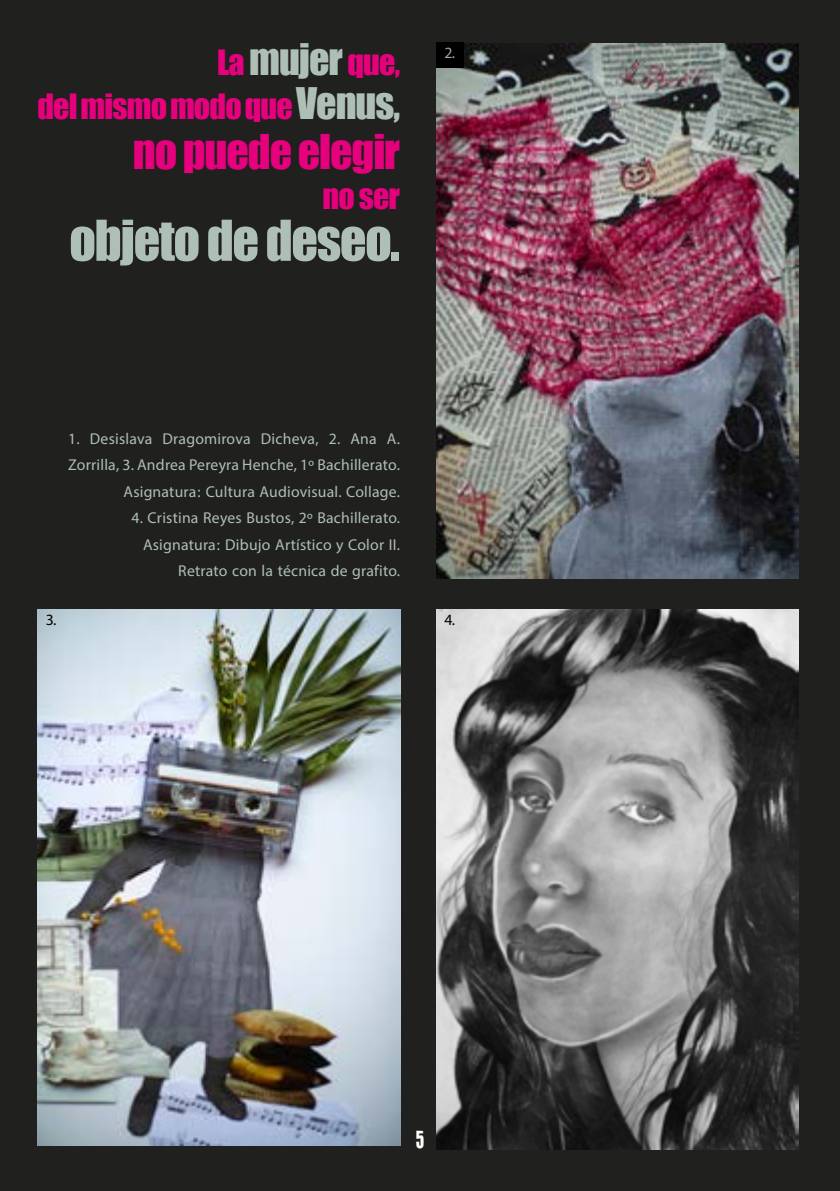
<style>
.page{position:relative;width:840px;height:1191px;background:#fff}
.page>*{position:absolute;margin:0;border:0;box-sizing:border-box;transform-origin:0 0}
.t1{font:52px "Impact";letter-spacing:-.025em;color:#aebfb7}
.t2{font:44px "Impact";letter-spacing:-.025em;color:#e6007d}
.t3{font:32px/44px "Impact";letter-spacing:-.025em;color:#e6007d;text-align:right}
.t4{font:24px "Hypotheticalmoonof Mercury";color:#fff}
.t5{font:22px/26.4px "Myriad Arabic";letter-spacing:.01em;color:#aebfb7;text-align:right}
.t6{font:22px "Myriad Arabic";color:#000}
.t7{font:22px "Myriad Arabic";color:#9da8a0}
.s1{font-size:40px;color:#aebfb7}
</style>
<div class="page">
<div style="left:0;top:0;width:839px;height:1191px;background:#20201f"></div>
<img style="left:37px;top:609px;width:363px;height:536px">
<img style="left:436px;top:610px;width:362px;height:539px">
<img style="left:436px;top:43px;width:362px;height:535px">
<div style="left:436px;top:43px;width:27px;height:25px;background:#000"></div>
<h3 class="t3" style="left:37px;top:39px;width:364px">La <span class="s1">mujer</span> que,<br>del mismo modo que<span class="s1">Venus,</span></h3>
<h2 class="t2" style="left:133px;top:117px;width:268px">no puede elegir</h2>
<h3 class="t3" style="left:322px;top:173px;width:79px">no ser</h3>
<h1 class="t1" style="left:69px;top:200px;width:332px">objeto de deseo.</h1>
<p class="t7" style="left:444px;top:37px;width:12px">2.</p>
<p class="t5" style="left:68px;top:425px;width:333px">1. Desislava Dragomirova Dicheva, 2. Ana A.<br>Zorrilla, 3. Andrea Pereyra Henche, 1º Bachillerato.<br>Asignatura: Cultura Audiovisual. Collage.</p>
<p class="t5" style="left:131px;top:505px;width:270px">4. Cristina Reyes Bustos, 2º Bachillerato.<br>Asignatura: Dibujo Artístico y Color II.<br>Retrato con la técnica de grafito.</p>
<p class="t6" style="left:46px;top:604px;width:12px">3.</p>
<p class="t6" style="left:444px;top:604px;width:12px">4.</p>
<p class="t4" style="left:415px;top:1124px;width:10px">5</p>
</div>
